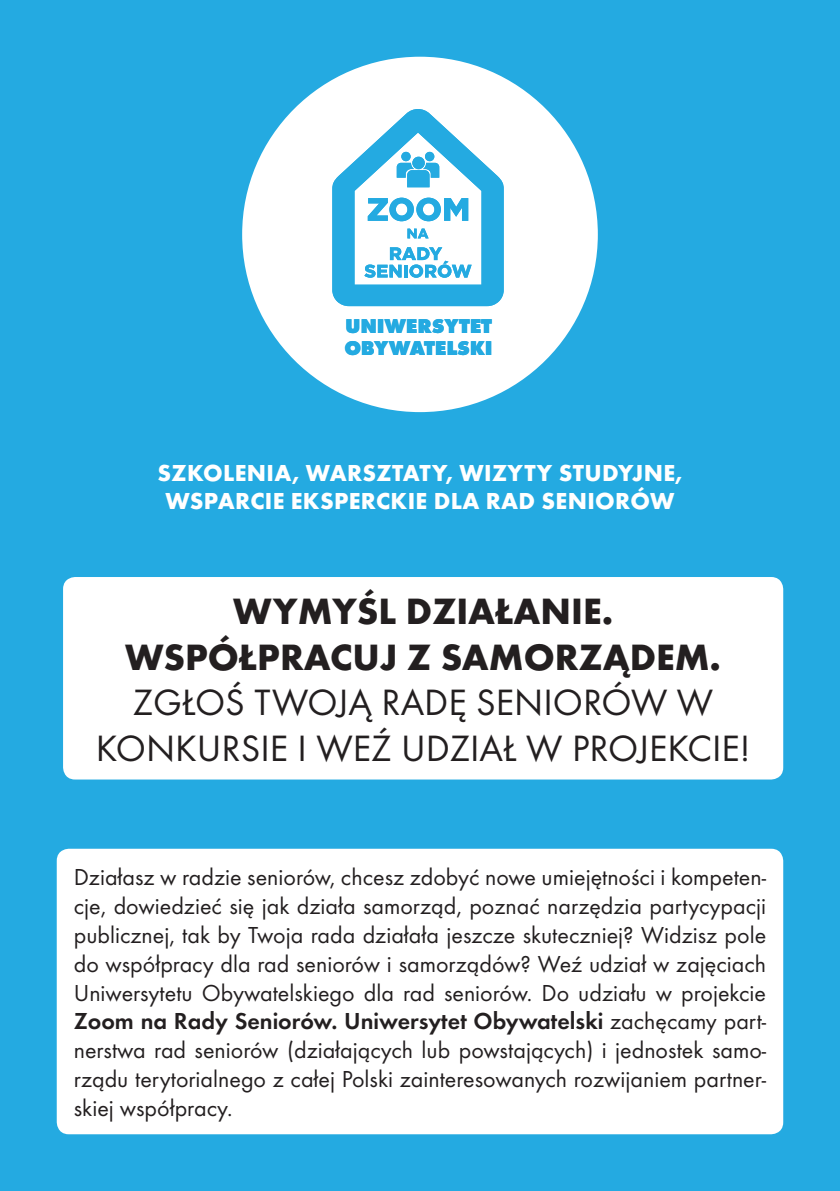
<style>
.page{position:relative;width:840px;height:1191px;background:#fff}
.page>*{position:absolute;margin:0;border:0;box-sizing:border-box;transform-origin:0 0}
.t1{font:38px/45.6px "Futura TOT";color:#231f20;text-align:center}
.t2{font:700 38px "Futura TOT";color:#231f20}
.t3{font:24px/28.8px "Futura TOT";color:#231f20;text-align:justify}
.t4{font:700 24px "Futura TOT";letter-spacing:.015em;color:#fff}
.t5{font:700 20.8px/21.6px "Futura TOT Extr";letter-spacing:-.01em;color:#24aae1}
.s1{font-weight:600}
</style>
<div class="page">
<div style="left:0;top:0;width:839px;height:1191px;background:#24aae1"></div>
<div style="left:63px;top:577px;width:719px;height:202px;background:#fff;border-radius:12px"></div>
<div style="left:242px;top:57px;width:355px;height:355px;background:#fff;border-radius:50%"></div>
<svg style="left:332px;top:109px;width:171px;height:197px"></svg>
<div style="left:57px;top:848px;width:725px;height:286px;background:#fff;border-radius:12px"></div>
<p class="t5" style="left:344px;top:315px;width:150px">UNIWERSYTET<br>OBYWATELSKI</p>
<p class="t4" style="left:157px;top:458px;width:526px">SZKOLENIA, WARSZTATY, WIZYTY STUDYJNE,</p>
<p class="t4" style="left:165px;top:486px;width:510px">WSPARCIE EKSPERCKIE DLA RAD SENIORÓW</p>
<p class="t2" style="left:233px;top:587px;width:381px">WYMYŚL DZIAŁANIE.</p>
<p class="t2" style="left:125px;top:633px;width:597px">WSPÓŁPRACUJ Z SAMORZĄDEM.</p>
<p class="t1" style="left:96px;top:679px;width:655px">ZGŁOŚ TWOJĄ RADĘ SENIORÓW W<br>KONKURSIE I WEŹ UDZIAŁ W PROJEKCIE!</p>
<p class="t3" style="left:74px;top:862px;width:693px">Działasz w radzie seniorów, chcesz zdobyć nowe umiejętności i kompeten&shy;cje, dowiedzieć się jak działa samorząd, poznać narzędzia partycypacji publicznej, tak by Twoja rada działała jeszcze skuteczniej? Widzisz pole do współpracy dla rad seniorów i samorządów? Weź udział w zajęciach Uniwersytetu Obywatelskiego dla rad seniorów. Do udziału w projekcie <span class="s1">Zoom na Rady Seniorów. Uniwersytet Obywatelski</span> zachęcamy part&shy;nerstwa rad seniorów (działających lub powstających) i jednostek samo&shy;rządu terytorialnego z całej Polski zainteresowanych rozwijaniem partner&shy;skiej współpracy.</p>
</div>
